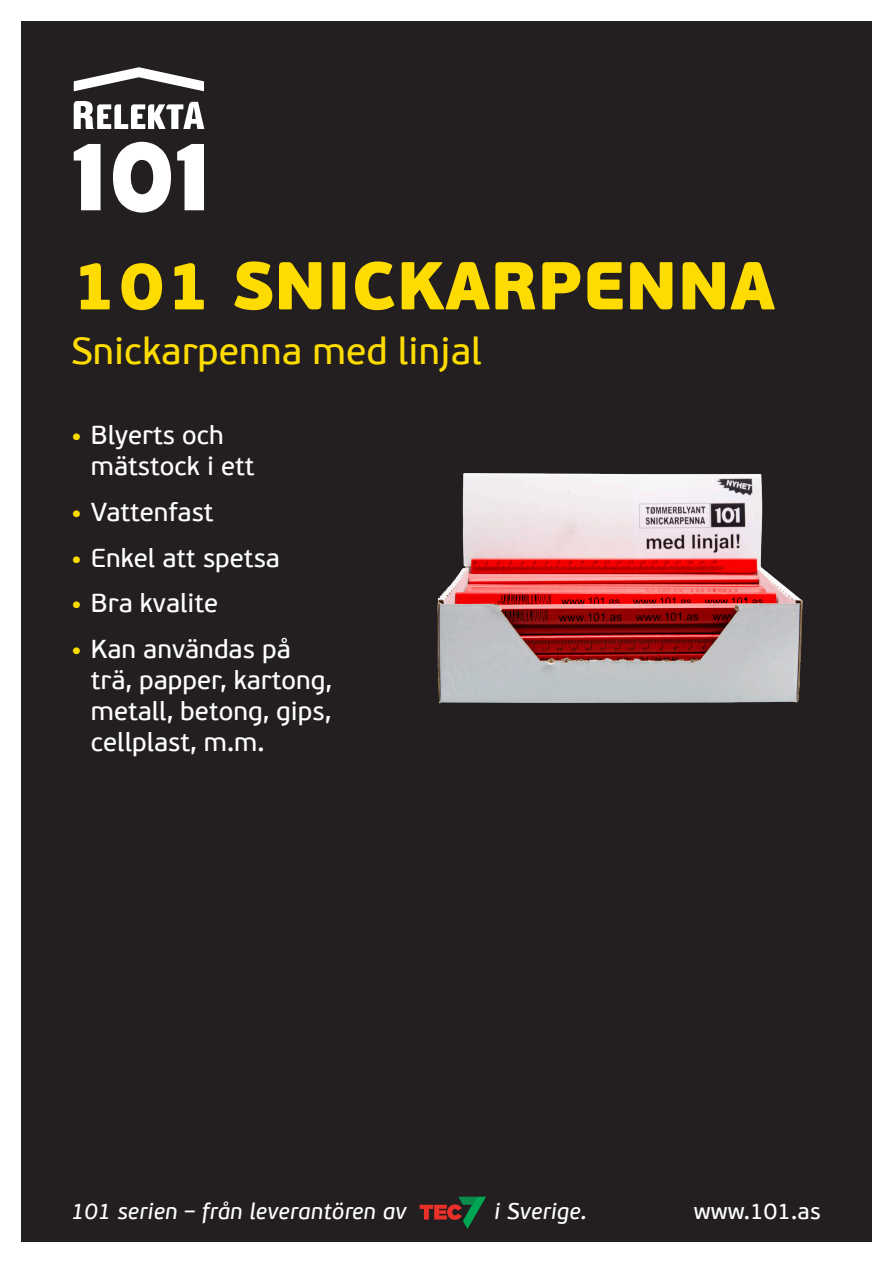
<style>
.page{position:relative;width:893px;height:1263px;background:#fff}
.page>*{position:absolute;margin:0;border:0;box-sizing:border-box;transform-origin:0 0}
.Produkttittel{font:900 67.5px "PF Beau Sans Pro";color:#ffdc01}
.Undertittel{font:37.5px "PF Beau Sans Pro Bbook";color:#ffdc01}
.t1{font:25.95px/31px "PF Beau Sans Pro Bbook";color:#fff}
.t2{font:italic 22.5px "PF Beau Sans Pro Bbook";letter-spacing:.01em;color:#fff}
.t3{font:22.5px "PF Beau Sans Pro Bbook";letter-spacing:.01em;color:#fff}
.s1{font-family:"PF Beau Sans Pro";font-weight:900;font-size:22.5px;color:#ffdc01}
</style>
<div class="page">
<div style="left:21px;top:21px;width:851px;height:1221px;background:#231f20"></div>
<svg style="left:177px;top:144px;width:27px;height:66px"></svg>
<svg style="left:113px;top:142px;width:58px;height:71px"></svg>
<svg style="left:74px;top:144px;width:27px;height:66px"></svg>
<svg style="left:74px;top:67px;width:130px;height:24px"></svg>
<svg style="left:74px;top:101px;width:130px;height:28px"></svg>
<svg style="left:420px;top:1197px;width:66px;height:32px"></svg>
<img style="left:437px;top:473px;width:366px;height:231px">
<p class="Produkttittel" style="left:71px;top:242px;width:706px">101 SNICKARPENNA</p>
<p class="Undertittel" style="left:71px;top:329px;width:412px">Snickarpenna med linjal</p>
<p class="t1" style="left:91px;top:420px;width:165px;text-indent:-20px"><span class="s1">•</span> Blyerts och mätstock i ett</p>
<p class="t1" style="left:71px;top:497px;width:144px"><span class="s1">•</span> Vattenfast</p>
<p class="t1" style="left:71px;top:543px;width:210px"><span class="s1">•</span> Enkel att spetsa</p>
<p class="t1" style="left:71px;top:588px;width:149px"><span class="s1">•</span> Bra kvalite</p>
<p class="t1" style="left:91px;top:634px;width:243px;text-indent:-20px"><span class="s1">•</span> Kan användas på trä, papper, kartong, metall, betong, gips, cellplast, m.m.</p>
<p class="t2" style="left:71px;top:1198px;width:337px">101 serien – från leverantören av</p>
<p class="t2" style="left:494px;top:1198px;width:94px">i Sverige.</p>
<p class="t3" style="left:694px;top:1198px;width:129px">www.101.as</p>
</div>
